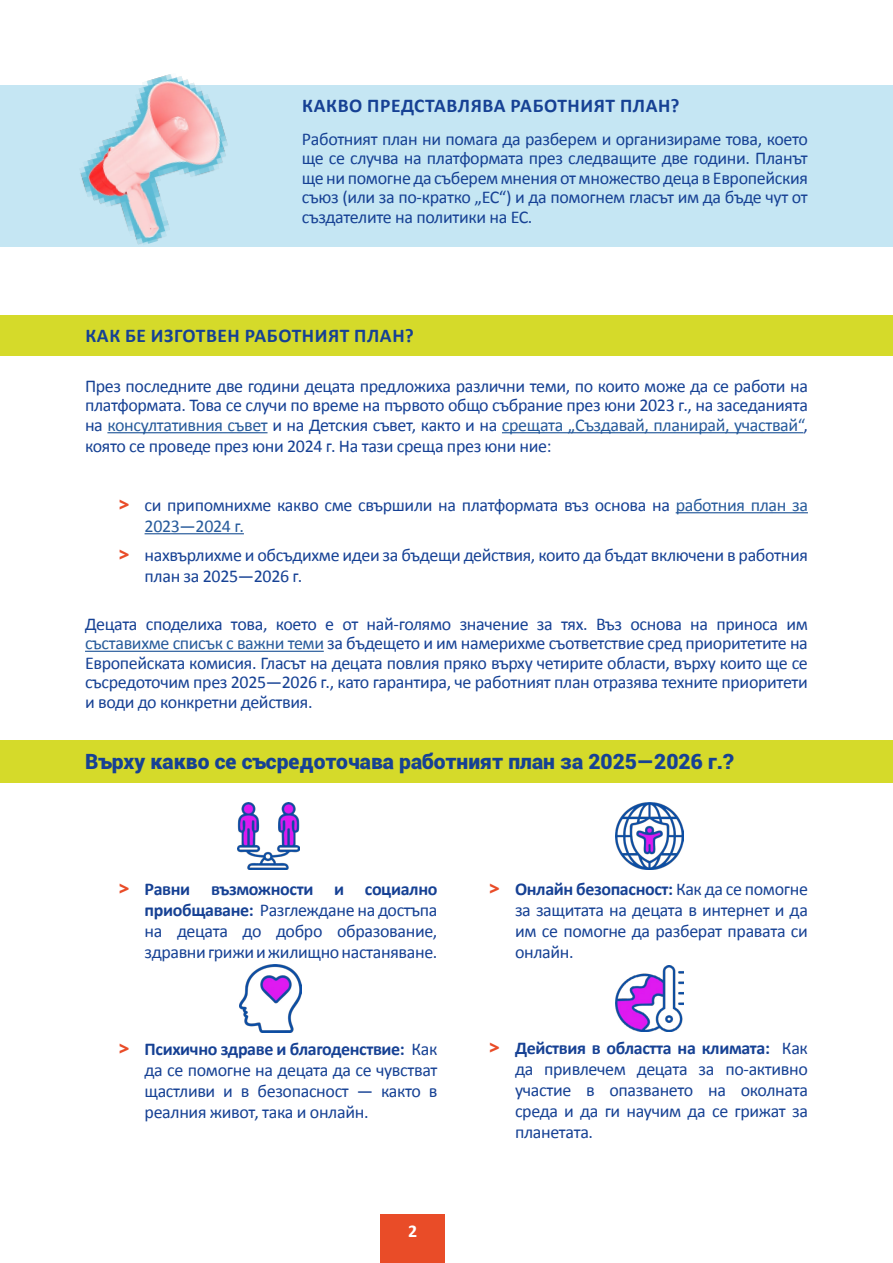
<style>
.page{position:relative;width:893px;height:1263px;background:#fff}
.page>*{position:absolute;margin:0;border:0;box-sizing:border-box;transform-origin:0 0}
.New_T2_Left{font:900 21px "Roboto";color:#164194}
.New_T2_Left-2{font:700 19.5px "Calibri";letter-spacing:.03em;color:#164194}
.body{font:18px/21px "Calibri";letter-spacing:-.02em;color:#164194;text-align:justify}
.t1{font:700 18px "Calibri";color:#fff}
.s1{color:#275b9b}
.s2{font-family:"Open Sans";font-weight:800;color:#e94c28}
.s3{font-weight:700}
</style>
<div class="page">
<div style="left:380px;top:1214px;width:65px;height:49px;background:#e94c28"></div>
<div style="left:0;top:741px;width:893px;height:42px;background:#d5da2a"></div>
<div style="left:0;top:85px;width:893px;height:161px;background:#c5e6f3"></div>
<div style="left:0;top:315px;width:893px;height:41px;background:#d5da2a"></div>
<hr style="left:107px;top:432px;width:161px;height:1px;background:#275b9b">
<hr style="left:502px;top:432px;width:301px;height:1px;background:#275b9b">
<hr style="left:676px;top:512px;width:132px;height:1px;background:#275b9b">
<hr style="left:145px;top:533px;width:99px;height:1px;background:#275b9b">
<hr style="left:85px;top:651px;width:239px;height:1px;background:#275b9b">
<img style="left:240px;top:965px;width:62px;height:67px">
<img style="left:616px;top:965px;width:67px;height:67px">
<img style="left:238px;top:802px;width:62px;height:68px">
<img style="left:616px;top:802px;width:67px;height:68px">
<img style="left:53px;top:74px;width:199px;height:173px">
<p class="New_T2_Left-2" style="left:302px;top:92px;width:379px">КАКВО ПРЕДСТАВЛЯВА РАБОТНИЯТ ПЛАН?</p>
<p class="body" style="left:302px;top:128px;width:508px;line-height:19.5px">Работният план ни помага да разберем и организираме това, което ще се случва на платформата през следващите две години. Планът ще ни помогне да съберем мнения от множество деца в Европейския съюз (или за по-кратко „ЕС“) и да помогнем гласът им да бъде чут от създателите на политики на ЕС.</p>
<p class="New_T2_Left-2" style="left:85px;top:322px;width:330px">КАК БЕ ИЗГОТВЕН РАБОТНИЯТ ПЛАН?</p>
<p class="body" style="left:85px;top:375px;width:724px;line-height:20px">През последните две години децата предложиха различни теми, по които може да се работи на платформата. Това се случи по време на първото общо събрание през юни 2023 г., на заседанията на <span class="s1">консултативния съвет</span> и на Детския съвет, както и на <span class="s1">срещата „Създавай, планирай, участвай“</span>, която се проведе през юни 2024 г. На тази среща през юни ние:</p>
<p class="body" style="left:145px;top:493px;width:665px;text-indent:-26px"><span class="s2">&gt;</span> си припомнихме какво сме свършили на платформата въз основа на <span class="s1">работния план за<br>2023—2024 г.</span></p>
<p class="body" style="left:145px;top:544px;width:665px;text-indent:-26px"><span class="s2">&gt;</span> нахвърлихме и обсъдихме идеи за бъдещи действия, които да бъдат включени в работния план за 2025—2026 г.</p>
<p class="body" style="left:85px;top:613px;width:724px;line-height:19.5px">Децата споделиха това, което е от най-голямо значение за тях. Въз основа на приноса им <span class="s1">съставихме списък с важни теми</span> за бъдещето и им намерихме съответствие сред приоритетите на Европейската комисия. Гласът на децата повлия пряко върху четирите области, върху които ще се съсредоточим през 2025—2026 г., като гарантира, че работният план отразява техните приоритети и води до конкретни действия.</p>
<p class="New_T2_Left" style="left:85px;top:747px;width:650px">Върху какво се съсредоточава работният план за 2025—2026 г.?</p>
<p class="body" style="left:145px;top:877px;width:294px;text-indent:-26px"><span class="s2">&gt;</span> <span class="s3">Равни възможности и социално приобщаване:</span> Разглеждане на достъпа на децата до добро образование, здравни грижи и жилищно настаняване.</p>
<p class="body" style="left:145px;top:1038px;width:294px;text-indent:-26px"><span class="s2">&gt;</span> <span class="s3">Психично здраве и благоденствие:</span> Как да се помогне на децата да се чувстват щастливи и в безопасност — както в реалния живот, така и онлайн.</p>
<p class="t1" style="left:408px;top:1218px;width:11px">2</p>
<p class="body" style="left:515px;top:877px;width:294px;text-indent:-26px"><span class="s2">&gt;</span> <span class="s3">Онлайн безопасност:</span> Как да се помогне за защитата на децата в интернет и да им се помогне да разберат правата си онлайн.</p>
<p class="body" style="left:515px;top:1037px;width:294px;text-indent:-26px"><span class="s2">&gt;</span> <span class="s3">Действия в областта на климата:</span> Как да привлечем децата за по-активно участие в опазването на околната среда и да ги научим да се грижат за планетата.</p>
</div>
